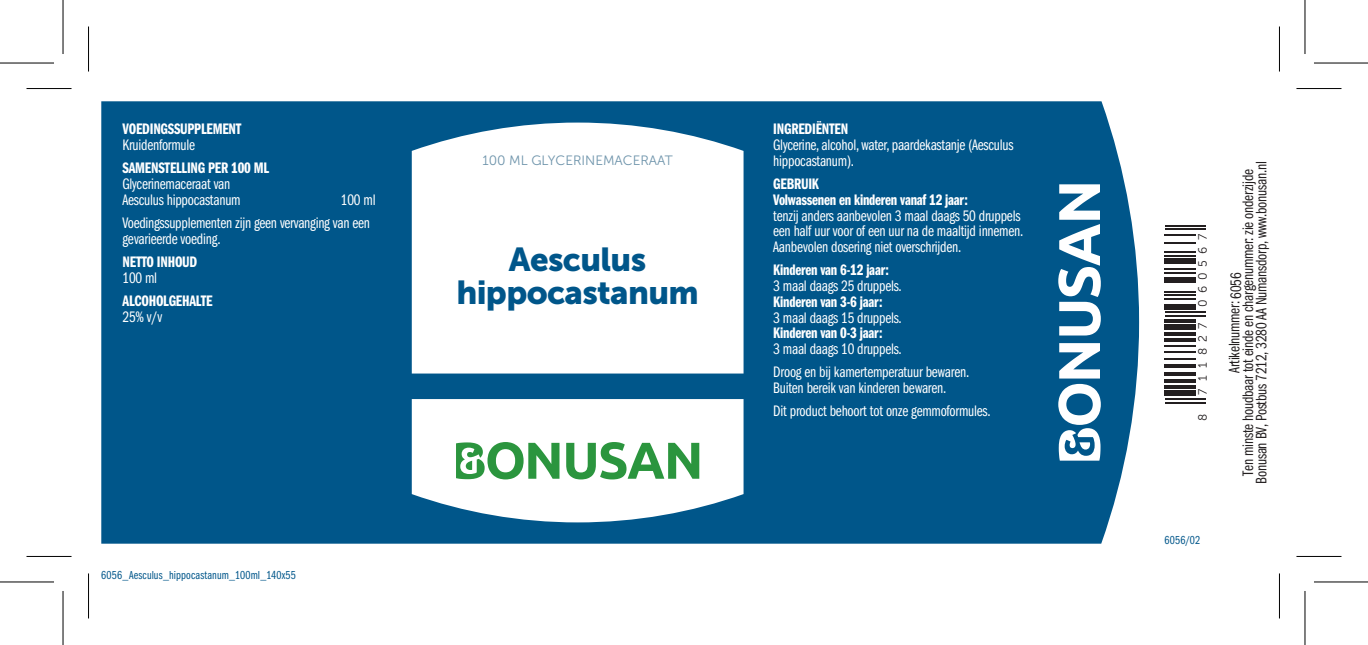
<style>
.page{position:relative;width:1368px;height:645px;background:#fff}
.page>*{position:absolute;margin:0;border:0;box-sizing:border-box;transform-origin:0 0}
.t1{font:33px/33px "Museo Sans 900";letter-spacing:-.02em;color:#00568a;text-align:center}
.t2{font:15.6px/15.6px "Franklin Gothic Book Cmpr";letter-spacing:-.015em;color:#fff}
.t3{font:15.6px/15.6px "Franklin Gothic Demi Cmpr";letter-spacing:-.015em;color:#fff}
.t4{font:15.6px/13.5px "Franklin Gothic Book Cmpr";letter-spacing:-.015em;color:#231f20;text-align:center}
.t5{font:13.5px "Museo Sans 300";color:#6e94ab}
.t6{font:12px "Franklin Gothic Book Cmpr";letter-spacing:.01em;color:#00568a}
.t7{font:12px "Museo Sans 300";letter-spacing:.525em;color:#231f20}
.s1{color:#fff}
</style>
<div class="page">
<div style="left:101px;top:101px;width:1038px;height:442px;background:#00568a"></div>
<svg style="left:1059px;top:343px;width:41px;height:35px"></svg>
<svg style="left:1058px;top:184px;width:42px;height:151px"></svg>
<svg style="left:1058px;top:384px;width:42px;height:76px"></svg>
<svg style="left:412px;top:399px;width:331px;height:123px"></svg>
<svg style="left:412px;top:123px;width:331px;height:250px"></svg>
<svg style="left:566px;top:442px;width:133px;height:37px"></svg>
<svg style="left:456px;top:442px;width:103px;height:37px"></svg>
<hr style="left:1164px;top:402px;width:41px;height:1px;background:#231f20">
<hr style="left:1164px;top:398px;width:41px;height:2px;background:#231f20">
<div style="left:1164px;top:390px;width:32px;height:6px;background:#231f20"></div>
<hr style="left:1164px;top:385px;width:32px;height:4px;background:#231f20">
<hr style="left:1164px;top:379px;width:32px;height:4px;background:#231f20">
<svg style="left:1164px;top:372px;width:32px;height:3px"></svg>
<hr style="left:1164px;top:364px;width:32px;height:4px;background:#231f20">
<hr style="left:1164px;top:358px;width:32px;height:2px;background:#231f20">
<hr style="left:1164px;top:351px;width:32px;height:1px;background:#231f20">
<hr style="left:1164px;top:345px;width:32px;height:2px;background:#231f20">
<hr style="left:1164px;top:338px;width:32px;height:3px;background:#231f20">
<hr style="left:1164px;top:332px;width:32px;height:4px;background:#231f20">
<div style="left:1164px;top:324px;width:32px;height:6px;background:#231f20"></div>
<hr style="left:1164px;top:319px;width:32px;height:4px;background:#231f20">
<hr style="left:1164px;top:315px;width:41px;height:2px;background:#231f20">
<hr style="left:1164px;top:311px;width:41px;height:2px;background:#231f20">
<div style="left:1164px;top:304px;width:32px;height:5px;background:#231f20"></div>
<hr style="left:1164px;top:298px;width:32px;height:2px;background:#231f20">
<hr style="left:1164px;top:294px;width:32px;height:2px;background:#231f20">
<hr style="left:1164px;top:291px;width:32px;height:1px;background:#231f20">
<div style="left:1164px;top:277px;width:32px;height:6px;background:#231f20"></div>
<hr style="left:1164px;top:272px;width:32px;height:2px;background:#231f20">
<hr style="left:1164px;top:268px;width:32px;height:2px;background:#231f20">
<div style="left:1164px;top:259px;width:32px;height:5px;background:#231f20"></div>
<hr style="left:1164px;top:255px;width:32px;height:2px;background:#231f20">
<hr style="left:1164px;top:251px;width:32px;height:2px;background:#231f20">
<hr style="left:1164px;top:242px;width:32px;height:1px;background:#231f20">
<hr style="left:1164px;top:234px;width:32px;height:2px;background:#231f20">
<hr style="left:1164px;top:228px;width:41px;height:2px;background:#231f20">
<hr style="left:1164px;top:225px;width:41px;height:2px;background:#231f20">
<hr style="left:27px;top:88px;width:45px;height:1px;background:#000">
<hr style="left:1296px;top:88px;width:45px;height:1px;background:#000">
<hr style="left:27px;top:556px;width:45px;height:1px;background:#000">
<hr style="left:1296px;top:556px;width:45px;height:1px;background:#000">
<hr style="left:88px;top:27px;width:1px;height:45px;background:#000">
<hr style="left:88px;top:573px;width:1px;height:45px;background:#000">
<hr style="left:1279px;top:27px;width:1px;height:45px;background:#000">
<hr style="left:1279px;top:573px;width:1px;height:45px;background:#000">
<svg style="left:0;top:582px;width:54px;height:1px"></svg>
<svg style="left:1314px;top:582px;width:54px;height:1px"></svg>
<hr style="left:0;top:62px;width:54px;height:2px;background:#000">
<hr style="left:1314px;top:62px;width:54px;height:2px;background:#000">
<hr style="left:0;top:581px;width:54px;height:1px;background:#000">
<hr style="left:1314px;top:581px;width:54px;height:1px;background:#000">
<hr style="left:62px;top:0;width:2px;height:54px;background:#000">
<hr style="left:62px;top:591px;width:2px;height:54px;background:#000">
<hr style="left:1304px;top:0;width:1px;height:54px;background:#000">
<hr style="left:1304px;top:591px;width:1px;height:54px;background:#000">
<p class="t3" style="left:123px;top:122px;width:120px">VOEDINGSSUPPLEMENT</p>
<p class="t2" style="left:123px;top:137px;width:74px">Kruidenformule</p>
<p class="t3" style="left:123px;top:161px;width:148px">SAMENSTELLING PER 100 ML</p>
<p class="t2" style="left:123px;top:176px;width:120px">Glycerinemaceraat van<br>Aesculus hippocastanum</p>
<p class="t2" style="left:123px;top:188px;width:254px;line-height:23.1px;text-indent:218px">100 ml<br>Voedingssupplementen zijn geen vervanging van een</p>
<p class="t2" style="left:123px;top:231px;width:99px">gevarieerde voeding.</p>
<p class="t3" style="left:123px;top:254px;width:76px">NETTO INHOUD</p>
<p class="t2" style="left:123px;top:270px;width:36px">100 ml</p>
<p class="t3" style="left:123px;top:293px;width:92px">ALCOHOLGEHALTE</p>
<p class="t2" style="left:123px;top:309px;width:41px">25% v/v</p>
<p class="t6" style="left:101px;top:568px;width:196px">6056_Aesculus_hippocastanum_100ml_140x55</p>
<p class="t5" style="left:482px;top:153px;width:192px">100 ML GLYCERINEMACERAAT</p>
<h1 class="t1" style="left:456px;top:243px;width:244px">Aesculus hippocastanum</h1>
<p class="t3" style="left:773px;top:122px;width:76px">INGREDIËNTEN</p>
<p class="t2" style="left:773px;top:137px;width:242px">Glycerine, alcohol, water, paardekastanje (Aesculus hippocastanum).</p>
<p class="t3" style="left:773px;top:176px;width:196px">GEBRUIK<br>Volwassenen en kinderen vanaf 12 jaar:</p>
<p class="t2" style="left:773px;top:208px;width:251px">tenzij anders aanbevolen 3 maal daags 50 druppels een half uur voor of een uur na de maaltijd innemen.<br>Aanbevolen dosering niet overschrijden.</p>
<p class="t3" style="left:773px;top:263px;width:117px">Kinderen van 6-12 jaar:</p>
<p class="t2" style="left:773px;top:278px;width:130px">3 maal daags 25 druppels.</p>
<p class="t3" style="left:773px;top:294px;width:111px">Kinderen van 3-6 jaar:</p>
<p class="t2" style="left:773px;top:310px;width:130px">3 maal daags 15 druppels.</p>
<p class="t3" style="left:773px;top:326px;width:111px">Kinderen van 0-3 jaar:</p>
<p class="t2" style="left:773px;top:338px;width:197px;line-height:23.1px">3 maal daags 10 druppels.<br>Droog en bij kamertemperatuur bewaren.</p>
<p class="t2" style="left:773px;top:377px;width:219px;line-height:23.1px">Buiten bereik van kinderen bewaren.<br>Dit product behoort tot onze gemmoformules.</p>
<p class="t7" style="left:1196px;top:307px;width:74px;rotate:-90deg">060567</p>
<p class="t7" style="left:1196px;top:394px;width:74px;rotate:-90deg">711827</p>
<p class="t7" style="left:1196px;top:421px;width:9px;rotate:-90deg">8</p>
<p class="t6" style="left:1164px;top:533px;width:37px">6056/02</p>
<p class="t4" style="left:1228px;top:483px;width:324px;rotate:-90deg">Artikelnummer: <span class="s1">0 00<br></span>Ten minste houdbaar tot einde en chargenummer: zie onderzijde<br>Bonusan BV, Postbus 7212, 3280 AA Numansdorp, www.bonusan.nl</p>
<p class="t4" style="left:1229px;top:299px;width:28px;rotate:-90deg">6056</p>
</div>
